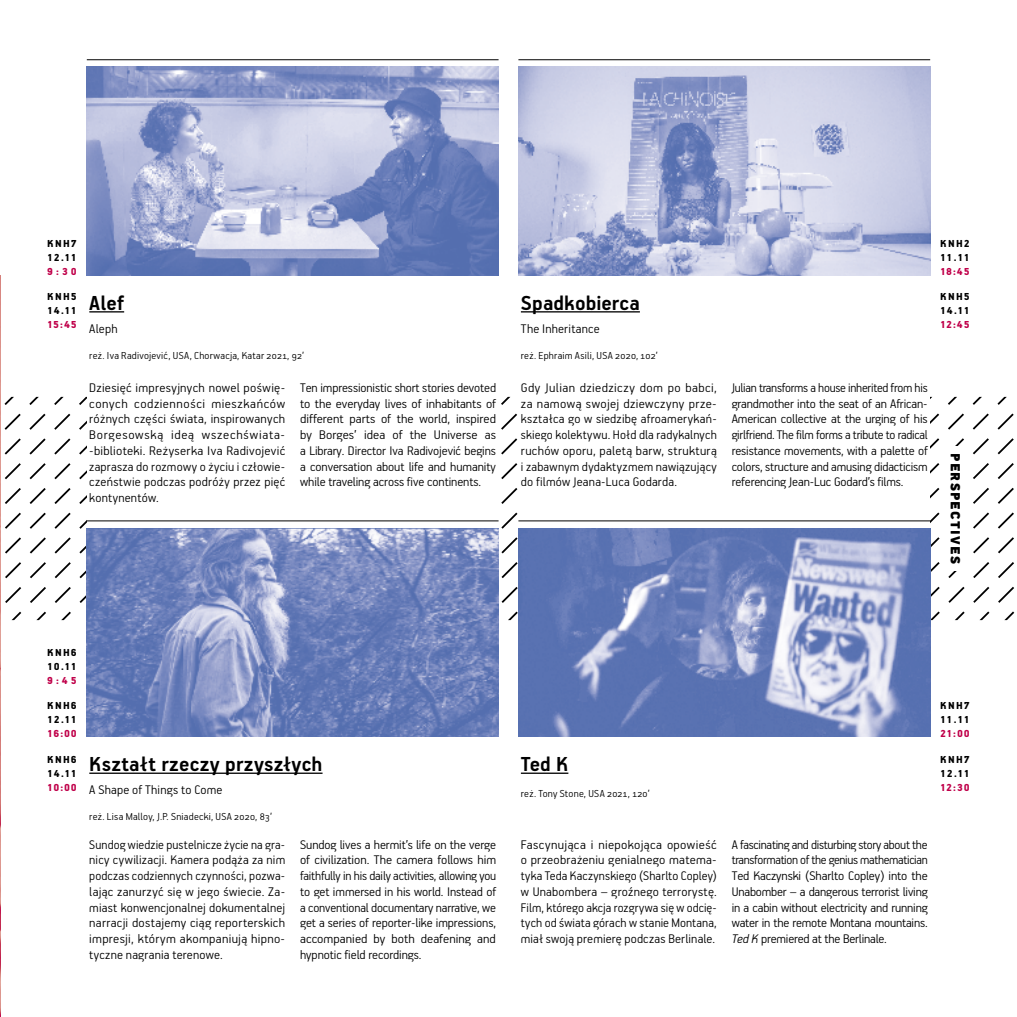
<style>
.page{position:relative;width:1017px;height:1017px;background:#fff}
.page>*{position:absolute;margin:0;border:0;box-sizing:border-box;transform-origin:0 0}
.t1{font:700 22.75px "PF Handbook Pro";letter-spacing:.01em;color:#000}
.t2{font:900 19.43px "PF Handbook Pro";letter-spacing:.065em;color:#000}
.t3{font:300 14px/15.8px "PF Handbook Pro";letter-spacing:.005em;color:#000;text-align:justify}
.t4{font:300 11.38px "PF Handbook Pro";letter-spacing:.025em;color:#000}
.t5{font:900 11.38px/14px "PF Handbook Pro";letter-spacing:.1em;color:#000}
.t6{font:900 11.38px "PF Handbook Pro";letter-spacing:.07em;color:#c0004a}
.s1{font-style:italic}
</style>
<div class="page">
<svg style="left:5px;top:397px;width:1010px;height:223px"></svg>
<div style="left:518px;top:60px;width:412px;height:957px;background:#fff"></div>
<hr style="left:87px;top:59px;width:412px;height:1px;background:#000">
<hr style="left:518px;top:59px;width:412px;height:1px;background:#000">
<hr style="left:518px;top:521px;width:412px;height:1px;background:#000">
<img style="left:0;top:275px;width:1px;height:742px">
<div style="left:940px;top:446px;width:30px;height:124px;background:#fff"></div>
<img style="left:518px;top:528px;width:412px;height:209px">
<img style="left:518px;top:67px;width:412px;height:208px">
<hr style="left:521px;top:773px;width:47px;height:1px;background:#000">
<hr style="left:521px;top:311px;width:119px;height:1px;background:#000">
<div style="left:87px;top:67px;width:412px;height:950px;background:#fff"></div>
<img style="left:87px;top:528px;width:412px;height:209px">
<img style="left:87px;top:67px;width:412px;height:208px">
<hr style="left:89px;top:773px;width:234px;height:1px;background:#000">
<hr style="left:89px;top:311px;width:35px;height:1px;background:#000">
<hr style="left:87px;top:521px;width:412px;height:1px;background:#000">
<p class="t5" style="left:47px;top:236px;width:31px">KNH7<br>12.11</p>
<p class="t6" style="left:47px;top:265px;width:31px">9:30</p>
<p class="t5" style="left:47px;top:290px;width:31px">KNH5<br>14.11</p>
<p class="t6" style="left:47px;top:318px;width:31px">15:45</p>
<h1 class="t1" style="left:89px;top:289px;width:36px">Alef</h1>
<p class="t3" style="left:89px;top:320px;width:30px">Aleph</p>
<p class="t4" style="left:89px;top:348px;width:217px">reż. Iva Radivojević, USA, Chorwacja, Katar 2021, 92’</p>
<p class="t3" style="left:89px;top:379px;width:197px">Dziesięć impresyjnych nowel poświę&shy;conych codzienności mieszkańców różnych części świata, inspirowanych Borgesowską ideą wszechświata--biblioteki. Reżyserka Iva Radivojević zaprasza do rozmowy o życiu i człowie&shy;czeństwie podczas podróży przez pięć kontynentów.</p>
<p class="t3" style="left:300px;top:379px;width:197px">Ten impressionistic short stories devoted to the everyday lives of inhabitants of different parts of the world, inspired by Borges’ idea of the Universe as a Library. Director Iva Radivojević begins a conversation about life and humanity while traveling across five continents.</p>
<h1 class="t1" style="left:521px;top:289px;width:120px">Spadkobierca</h1>
<p class="t3" style="left:521px;top:320px;width:80px">The Inheritance</p>
<p class="t4" style="left:521px;top:348px;width:139px">reż. Ephraim Asili, USA 2020, 102’</p>
<p class="t3" style="left:521px;top:379px;width:197px">Gdy Julian dziedziczy dom po babci, za namową swojej dziewczyny prze&shy;kształca go w siedzibę afroamerykań&shy;skiego kolektywu. Hołd dla radykalnych ruchów oporu, paletą barw, strukturą i zabawnym dydaktyzmem nawiązujący do filmów Jeana-Luca Godarda.</p>
<p class="t3" style="left:732px;top:379px;width:197px">Julian transforms a house inherited from his grandmother into the seat of an African-American collective at the urging of his girlfriend. The film forms a tribute to radical resistance movements, with a palette of colors, structure and amusing didacticism referencing Jean-Luc Godard’s films.</p>
<p class="t5" style="left:940px;top:236px;width:31px">KNH2<br>11.11</p>
<p class="t6" style="left:940px;top:265px;width:31px">18:45</p>
<p class="t5" style="left:940px;top:290px;width:31px">KNH5<br>14.11</p>
<p class="t6" style="left:940px;top:318px;width:31px">12:45</p>
<h2 class="t2" style="left:968px;top:453px;width:113px;rotate:90deg">perspectives</h2>
<p class="t5" style="left:47px;top:645px;width:31px">KNH6<br>10.11</p>
<p class="t6" style="left:47px;top:674px;width:31px">9:45</p>
<p class="t5" style="left:47px;top:699px;width:31px">KNH6<br>12.11</p>
<p class="t6" style="left:47px;top:727px;width:31px">16:00</p>
<p class="t5" style="left:47px;top:752px;width:31px">KNH6<br>14.11</p>
<p class="t6" style="left:47px;top:780px;width:31px">10:00</p>
<h1 class="t1" style="left:89px;top:750px;width:235px">Kształt rzeczy przyszłych</h1>
<p class="t3" style="left:89px;top:781px;width:135px">A Shape of Things to Come</p>
<p class="t4" style="left:89px;top:810px;width:184px">reż. Lisa Malloy, J.P. Sniadecki, USA 2020, 83’</p>
<p class="t3" style="left:89px;top:836px;width:197px">Sundog wiedzie pustelnicze życie na gra&shy;nicy cywilizacji. Kamera podąża za nim podczas codziennych czynności, pozwa&shy;lając zanurzyć się w jego świecie. Za&shy;miast konwencjonalnej dokumentalnej narracji dostajemy ciąg reporterskich impresji, którym akompaniują hipno&shy;tyczne nagrania terenowe.</p>
<p class="t3" style="left:300px;top:836px;width:198px">Sundog lives a hermit’s life on the verge of civilization. The camera follows him faithfully in his daily activities, allowing you to get immersed in his world. Instead of a conventional documentary narrative, we get a series of reporter-like impressions, accompanied by both deafening and hypnotic field recordings.</p>
<h1 class="t1" style="left:521px;top:750px;width:49px">Ted K</h1>
<p class="t4" style="left:521px;top:787px;width:130px">reż. Tony Stone, USA 2021, 120’</p>
<p class="t5" style="left:940px;top:699px;width:31px">KNH7<br>11.11</p>
<p class="t6" style="left:940px;top:727px;width:31px">21:00</p>
<p class="t5" style="left:940px;top:752px;width:31px">KNH7<br>12.11</p>
<p class="t6" style="left:940px;top:780px;width:31px">12:30</p>
<p class="t3" style="left:521px;top:836px;width:197px">Fascynująca i niepokojąca opowieść o przeobrażeniu genialnego matema&shy;tyka Teda Kaczynskiego (Sharlto Copley) w Unabombera – groźnego terrorystę.<br>Film, którego akcja rozgrywa się w odcię&shy;tych od świata górach w stanie Montana, miał swoją premierę podczas Berlinale.</p>
<p class="t3" style="left:732px;top:836px;width:198px">A fascinating and disturbing story about the transformation of the genius mathematician Ted Kaczynski (Sharlto Copley) into the Unabomber – a dangerous terrorist living in a cabin without electricity and running water in the remote Montana mountains.<br><span class="s1">Ted K</span> premiered at the Berlinale.</p>
</div>
